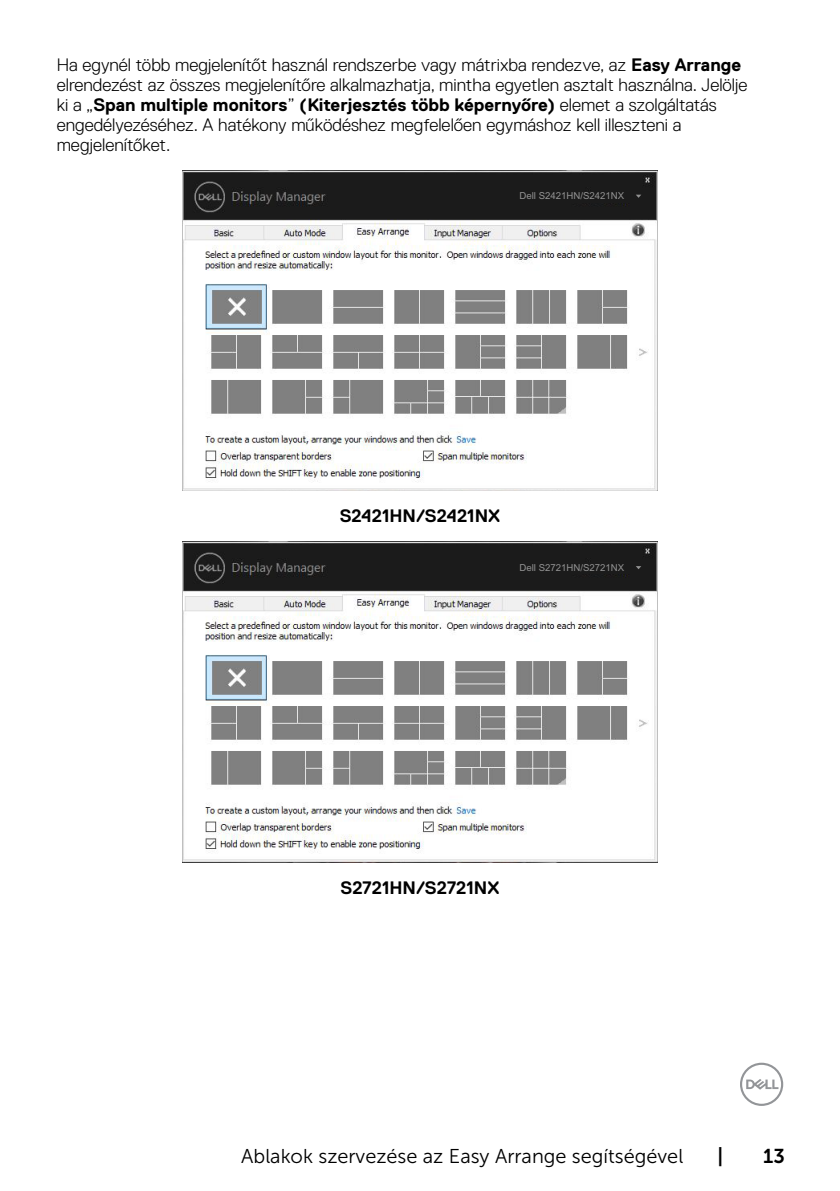
<style>
.page{position:relative;width:840px;height:1191px;background:#fff}
.page>*{position:absolute;margin:0;border:0;box-sizing:border-box;transform-origin:0 0}
.t1{font:20px "Museo Sans For Dell 300";color:#000}
.t2{font:20px "Museo Sans For Dell 700";color:#000}
.t3{font:300 18px/20px "Dell Replica";color:#000}
.t4{font:700 18px "Dell Replica";color:#000}
.t5{font:9.6px "Arial";color:#939393}
.s1{font-weight:700}
</style>
<div class="page">
<svg style="left:740px;top:1062px;width:42px;height:44px"></svg>
<img style="left:182px;top:170px;width:475px;height:320px">
<div style="left:539px;top:191px;width:103px;height:12px;background:#1b1b1b"></div>
<img style="left:182px;top:542px;width:475px;height:320px">
<div style="left:539px;top:563px;width:103px;height:11px;background:#1b1b1b"></div>
<svg style="left:636px;top:566px;width:5px;height:3px"></svg>
<p class="t3" style="left:57px;top:55px;width:691px">Ha egynél több megjelenítőt használ rendszerbe vagy mátrixba rendezve, az <span class="s1">Easy Arrange </span>elrendezést az összes megjelenítőre alkalmazhatja, mintha egyetlen asztalt használna. Jelölje ki a „<span class="s1">Span multiple monitors</span>” <span class="s1">(Kiterjesztés több képernyőre)</span> elemet a szolgáltatás engedélyezéséhez. A hatékony működéshez megfelelően egymáshoz kell illeszteni a megjelenítőket.</p>
<p class="t5" style="left:519px;top:190px;width:106px">Dell S2421HN/S2421NX</p>
<p class="t4" style="left:339px;top:506px;width:162px">S2421HN/S2421NX</p>
<p class="t5" style="left:519px;top:561px;width:106px">Dell S2721HN/S2721NX</p>
<p class="t4" style="left:340px;top:877px;width:160px">S2721HN/S2721NX</p>
<p class="t1" style="left:241px;top:1145px;width:443px">Ablakok szervezése az Easy Arrange segítségével</p>
<p class="t2" style="left:717px;top:1144px;width:7px">|</p>
<p class="t2" style="left:762px;top:1144px;width:23px">13</p>
</div>
